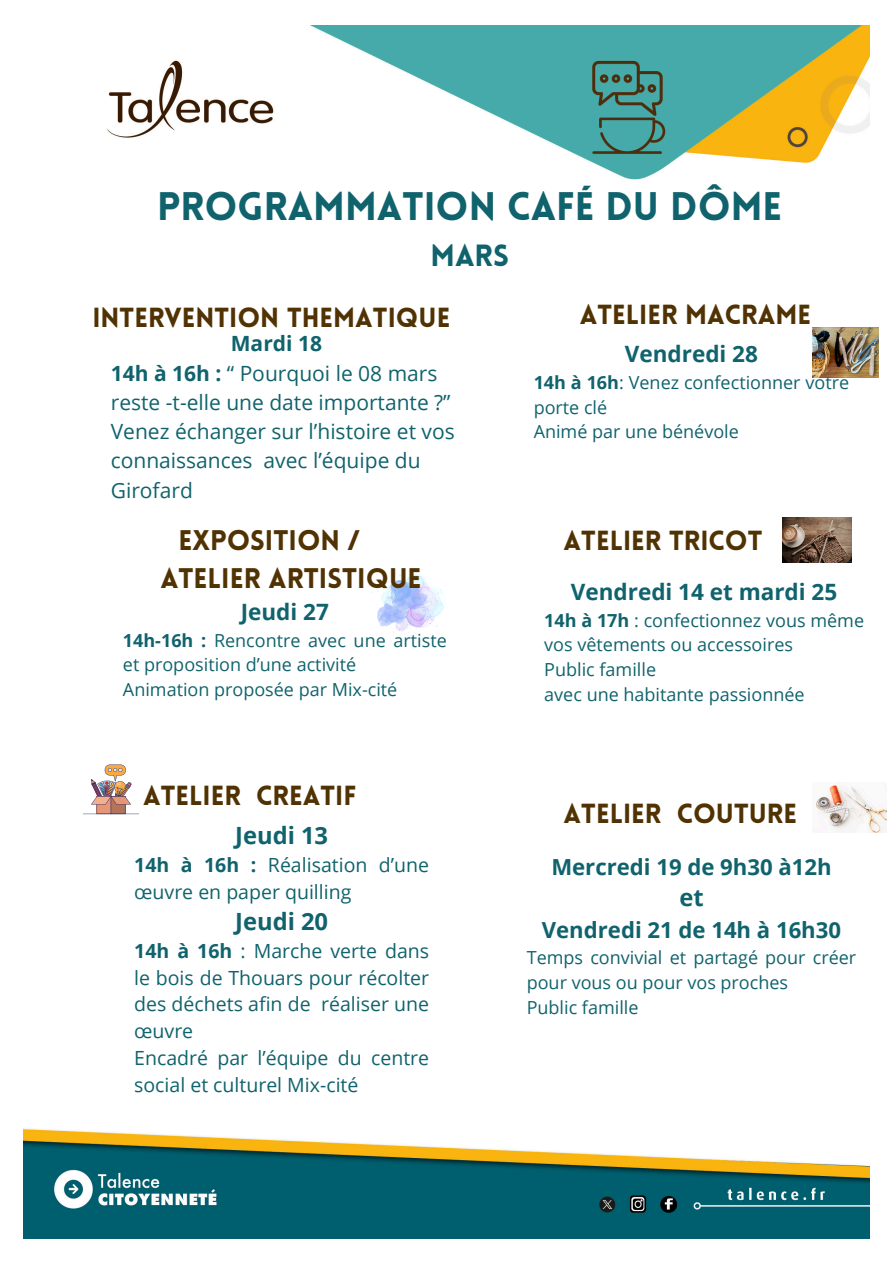
<style>
.page{position:relative;width:894px;height:1264px;background:#fff}
.page>*{position:absolute;margin:0;border:0;box-sizing:border-box;transform-origin:0 0}
.t1{font:900 39px "Lovelo";color:#10636d}
.t2{font:900 30px "Lovelo";color:#10636d}
.t3{font:900 27.75px/38.2px "Lovelo";color:#513203}
.t4{font:900 27px "Lovelo";color:#513203}
.t5{font:700 23.7px "Open Sans";color:#10636d}
.t6{font:700 22.5px "Open Sans";color:#10636d}
.t7{font:700 22.2px "Open Sans";color:#10636d}
.t8{font:21px/29.2px "Open Sans";color:#10636d}
.t9{font:19.5px/26.7px "Open Sans";color:#10636d}
.t10{font:18px/24.8px "Open Sans";color:#10636d}
.s1{font-weight:700}
</style>
<div class="page">
<img style="left:24px;top:25px;width:845px;height:1213px">
<svg style="left:83px;top:764px;width:56px;height:50px"></svg>
<img style="left:370px;top:567px;width:76px;height:74px">
<img style="left:782px;top:517px;width:68px;height:45px">
<img style="left:812px;top:782px;width:74px;height:50px">
<img style="left:812px;top:328px;width:66px;height:49px">
<p class="t1" style="left:157px;top:191px;width:626px">PROGRAMMATION CAFÉ DU DÔME</p>
<p class="t2" style="left:430px;top:244px;width:80px">MARS</p>
<p class="t4" style="left:92px;top:307px;width:359px">INTERVENTION THEMATIQUE</p>
<h1 class="t4" style="left:579px;top:303px;width:233px">ATELIER MACRAME</h1>
<h4 class="t8" style="left:111px;top:328px;width:345px;text-indent:120px"><span class="s1">Mardi 18<br>14h à 16h :</span> “ Pourquoi le 08 mars reste -t-elle une date importante ?”<br>Venez échanger sur l’histoire et vos connaissances avec l’équipe du<br>Girofard</h4>
<h2 class="t3" style="left:160px;top:523px;width:263px;text-indent:18px">EXPOSITION /<br>ATELIER ARTISTIQUE</h2>
<h4 class="t6" style="left:241px;top:596px;width:90px">Jeudi 27</h4>
<h2 class="t10" style="left:123px;top:627px;width:325px"><span class="s1">14h-16h :</span> Rencontre avec une artiste et proposition d’une activité</h2>
<p class="t10" style="left:123px;top:676px;width:276px">Animation proposée par Mix-cité</p>
<p class="t4" style="left:143px;top:784px;width:214px">ATELIER CREATIF</p>
<h2 class="t5" style="left:235px;top:818px;width:94px">Jeudi 13</h2>
<h2 class="t9" style="left:134px;top:850px;width:296px"><span class="s1">14h à 16h :</span> Réalisation d’une œuvre en paper quilling</h2>
<h2 class="t5" style="left:235px;top:904px;width:94px">Jeudi 20</h2>
<h2 class="t9" style="left:134px;top:936px;width:296px"><span class="s1">14h à 16h</span> : Marche verte dans le bois de Thouars pour récolter des déchets afin de réaliser une œuvre<br>Encadré par l’équipe du centre social et culturel Mix-cité</h2>
<p class="t6" style="left:624px;top:338px;width:134px">Vendredi 28</p>
<p class="t10" style="left:533px;top:369px;width:317px"><span class="s1">14h à 16h</span>: Venez confectionner votre porte clé</p>
<p class="t10" style="left:533px;top:419px;width:207px">Animé par une bénévole</p>
<h2 class="t4" style="left:563px;top:529px;width:200px">ATELIER TRICOT</h2>
<p class="t6" style="left:570px;top:575px;width:268px">Vendredi 14 et mardi 25</p>
<p class="t10" style="left:544px;top:607px;width:321px"><span class="s1">14h à 17h</span> : confectionnez vous même vos vêtements ou accessoires</p>
<p class="t10" style="left:544px;top:657px;width:113px">Public famille</p>
<p class="t10" style="left:544px;top:681px;width:262px">avec une habitante passionnée</p>
<p class="t4" style="left:563px;top:802px;width:235px">ATELIER COUTURE</p>
<p class="t7" style="left:551px;top:851px;width:281px">Mercredi 19 de 9h30 à12h</p>
<p class="t5" style="left:679px;top:880px;width:26px">et</p>
<p class="t7" style="left:541px;top:914px;width:301px">Vendredi 21 de 14h à 16h30</p>
<h3 class="t10" style="left:526px;top:944px;width:331px">Temps convivial et partagé pour créer pour vous ou pour vos proches</h3>
<p class="t10" style="left:526px;top:994px;width:113px">Public famille</p>
</div>
